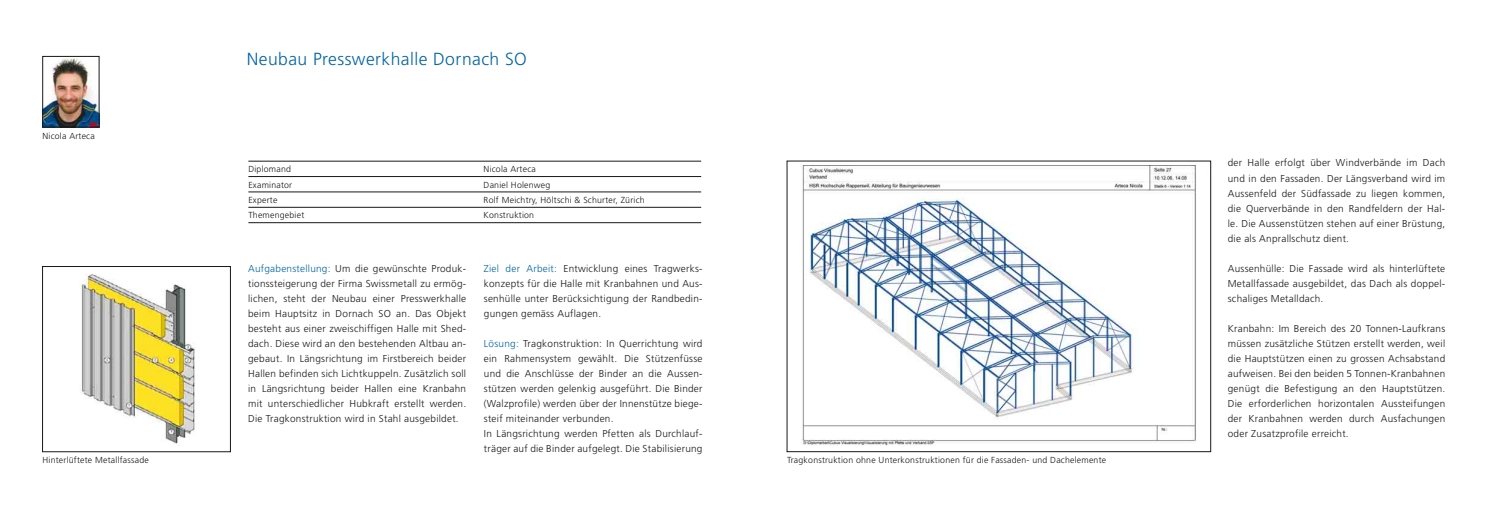
<style>
.page{position:relative;width:1489px;height:525px;background:#fff}
.page>*{position:absolute;margin:0;border:0;box-sizing:border-box;transform-origin:0 0}
.t1{font:300 17.5px "Frutiger";letter-spacing:.025em;color:#0065a2}
.t2{font:300 10px/15px "Frutiger";letter-spacing:.025em;color:#1a171b;text-align:justify}
.t3{font:300 8.75px "Frutiger";letter-spacing:.025em;color:#1a171b}
.s1{color:#0065a2}
</style>
<div class="page">
<img style="left:801px;top:165px;width:395px;height:280px">
<img style="left:80px;top:274px;width:115px;height:170px">
<div style="left:42px;top:266px;width:188px;height:185px;border:1px solid #1a171b"></div>
<hr style="left:248px;top:161px;width:453px;height:1px;background:#1a171b">
<hr style="left:248px;top:176px;width:453px;height:1px;background:#1a171b">
<hr style="left:248px;top:192px;width:453px;height:1px;background:#1a171b">
<hr style="left:248px;top:207px;width:453px;height:1px;background:#1a171b">
<hr style="left:248px;top:222px;width:235px;height:1px;background:#1a171b">
<hr style="left:483px;top:222px;width:218px;height:1px;background:#1a171b">
<img style="left:45px;top:58px;width:52px;height:67px">
<div style="left:43px;top:56px;width:56px;height:71px;border:1px solid #1a171b"></div>
<p class="t3" style="left:43px;top:132px;width:54px">Nicola Arteca</p>
<h1 class="t1" style="left:247px;top:51px;width:281px">Neubau Presswerkhalle Dornach SO</h1>
<p class="t3" style="left:248px;top:166px;width:44px">Diplomand</p>
<p class="t3" style="left:483px;top:166px;width:54px">Nicola Arteca</p>
<p class="t3" style="left:248px;top:181px;width:45px">Examinator</p>
<p class="t3" style="left:483px;top:181px;width:68px">Daniel Holenweg</p>
<p class="t3" style="left:248px;top:196px;width:31px">Experte</p>
<p class="t3" style="left:483px;top:196px;width:162px">Rolf Meichtry, Höltschi &amp; Schurter, Zürich</p>
<p class="t3" style="left:248px;top:212px;width:57px">Themengebiet</p>
<p class="t3" style="left:483px;top:211px;width:52px">Konstruktion</p>
<p class="t2" style="left:248px;top:261px;width:219px"><span class="s1">Aufgabenstellung:</span> Um die gewünschte Produk&shy;tionssteigerung der Firma Swissmetall zu ermög&shy;lichen, steht der Neubau einer Presswerkhalle beim Hauptsitz in Dornach SO an. Das Objekt besteht aus einer zweischiffigen Halle mit Shed&shy;dach. Diese wird an den bestehenden Altbau an&shy;gebaut. In Längsrichtung im Firstbereich beider Hallen befinden sich Lichtkuppeln. Zusätzlich soll in Längsrichtung beider Hallen eine Kranbahn mit unterschiedlicher Hubkraft erstellt werden.<br>Die Tragkonstruktion wird in Stahl ausgebildet.</p>
<p class="t2" style="left:484px;top:261px;width:220px"><span class="s1">Ziel der Arbeit:</span> Entwicklung eines Tragwerks&shy;konzepts für die Halle mit Kranbahnen und Aus&shy;senhülle unter Berücksichtigung der Randbedin&shy;gungen gemäss Auflagen.</p>
<p class="t2" style="left:484px;top:336px;width:220px;text-align:left"><span class="s1">Lösung:</span> Tragkonstruktion: In Querrichtung wird ein Rahmensystem gewählt. Die Stützenfüsse und die Anschlüsse der Binder an die Aussen&shy;stützen werden gelenkig ausgeführt. Die Binder (Walzprofile) werden über der Innenstütze biege&shy;steif miteinander verbunden.<br>In Längsrichtung werden Pfetten als Durchlauf&shy;träger auf die Binder aufgelegt. Die Stabilisierung</p>
<p class="t3" style="left:43px;top:456px;width:108px">Hinterlüftete Metallfassade</p>
<p class="t3" style="left:787px;top:456px;width:321px">Tragkonstruktion ohne Unterkonstruktionen für die Fassaden- und Dachelemente</p>
<p class="t2" style="left:1227px;top:156px;width:219px">der Halle erfolgt über Windverbände im Dach und in den Fassaden. Der Längsverband wird im Aussenfeld der Südfassade zu liegen kommen, die Querverbände in den Randfeldern der Hal&shy;le. Die Aussenstützen stehen auf einer Brüstung, die als Anprallschutz dient.</p>
<p class="t2" style="left:1227px;top:261px;width:219px">Aussenhülle: Die Fassade wird als hinterlüftete Metallfassade ausgebildet, das Dach als doppel&shy;schaliges Metalldach.</p>
<p class="t2" style="left:1227px;top:321px;width:219px">Kranbahn: Im Bereich des 20 Tonnen-Laufkrans müssen zusätzliche Stützen erstellt werden, weil die Hauptstützen einen zu grossen Achsabstand aufweisen. Bei den beiden 5 Tonnen-Kranbahnen genügt die Befestigung an den Hauptstützen.<br>Die erforderlichen horizontalen Aussteifungen der Kranbahnen werden durch Ausfachungen oder Zusatzprofile erreicht.</p>
</div>
